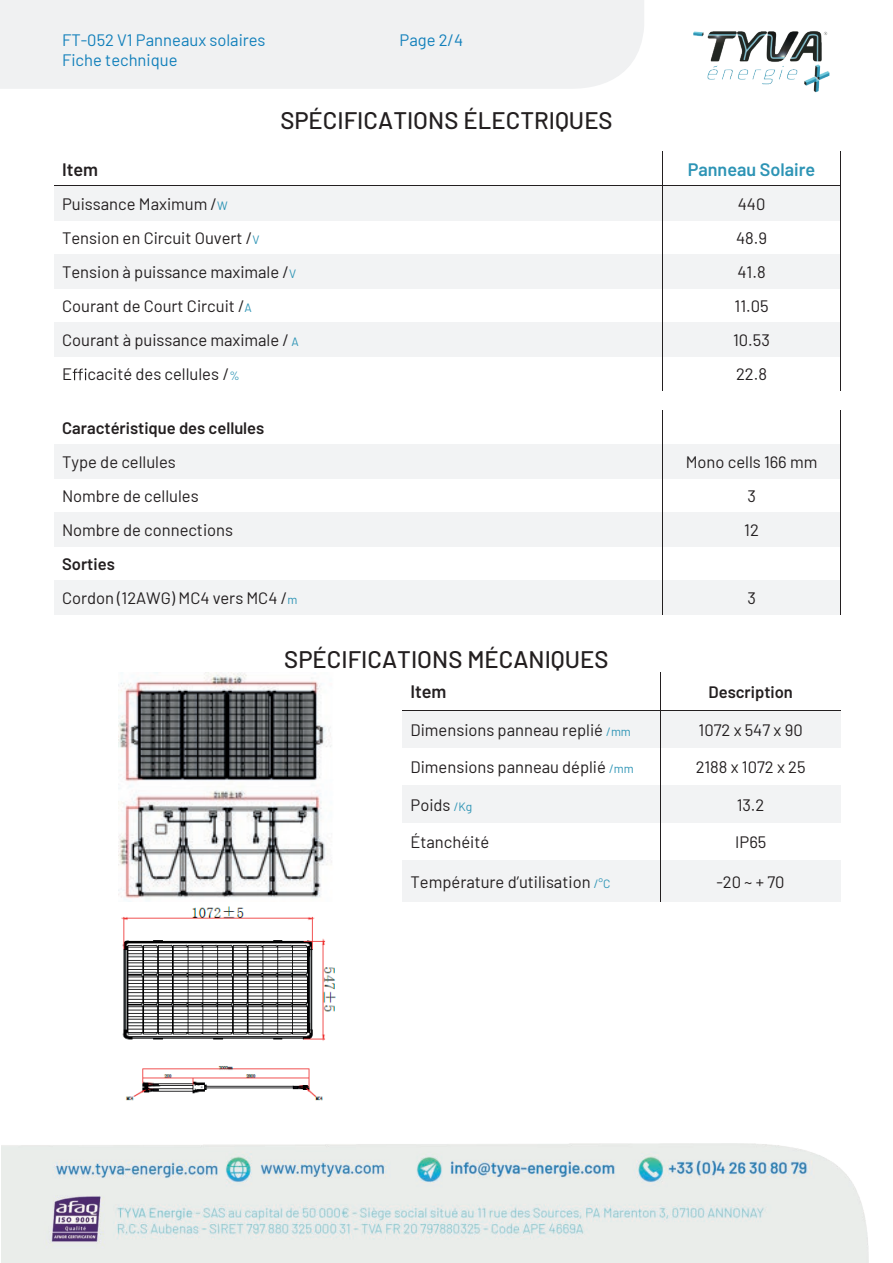
<style>
.page{position:relative;width:893px;height:1263px;background:#fff}
.page>*{position:absolute;margin:0;border:0;box-sizing:border-box;transform-origin:0 0}
.t1{font:500 24px "Barlow";color:#231f20}
.t2{font:600 18px "Barlow";color:#2d94b5}
.t3{font:600 18px "Barlow";color:#231f20}
.t4{font:16.5px/34px "Barlow";color:#231f20}
.t5{font:16.5px/19.8px "Barlow";color:#1280bb}
.t6{font:600 16.5px "Barlow";color:#231f20}
.s1{font-size:12px;color:#2d94b5}
.s2{font-weight:600}
</style>
<div class="page">
<div style="left:0;top:0;width:644px;height:89px;background:#f0f1f2"></div>
<img style="left:2px;top:1143px;width:867px;height:120px">
<img style="left:693px;top:31px;width:137px;height:62px">
<hr style="left:662px;top:152px;width:1px;height:34px;background:#231f20">
<hr style="left:841px;top:152px;width:1px;height:34px;background:#231f20">
<div style="left:54px;top:186px;width:608px;height:34px;background:#f2f3f4"></div>
<div style="left:662px;top:186px;width:179px;height:34px;background:#f2f3f4"></div>
<hr style="left:54px;top:186px;width:608px;height:1px;background:#231f20">
<hr style="left:663px;top:186px;width:178px;height:1px;background:#231f20">
<hr style="left:662px;top:186px;width:1px;height:34px;background:#231f20">
<hr style="left:841px;top:186px;width:1px;height:34px;background:#231f20">
<hr style="left:662px;top:220px;width:1px;height:34px;background:#231f20">
<hr style="left:841px;top:220px;width:1px;height:34px;background:#231f20">
<div style="left:54px;top:254px;width:608px;height:34px;background:#f2f3f4"></div>
<div style="left:662px;top:254px;width:179px;height:34px;background:#f2f3f4"></div>
<hr style="left:662px;top:254px;width:1px;height:34px;background:#231f20">
<hr style="left:841px;top:254px;width:1px;height:34px;background:#231f20">
<hr style="left:662px;top:288px;width:1px;height:35px;background:#231f20">
<hr style="left:841px;top:288px;width:1px;height:35px;background:#231f20">
<div style="left:54px;top:323px;width:608px;height:34px;background:#f2f3f4"></div>
<div style="left:662px;top:323px;width:179px;height:34px;background:#f2f3f4"></div>
<hr style="left:662px;top:323px;width:1px;height:34px;background:#231f20">
<hr style="left:841px;top:323px;width:1px;height:34px;background:#231f20">
<svg style="left:73px;top:368px;width:14px;height:12px"></svg>
<hr style="left:662px;top:357px;width:1px;height:34px;background:#231f20">
<hr style="left:841px;top:357px;width:1px;height:34px;background:#231f20">
<hr style="left:662px;top:410px;width:1px;height:34px;background:#231f20">
<hr style="left:841px;top:410px;width:1px;height:34px;background:#231f20">
<div style="left:54px;top:444px;width:608px;height:35px;background:#f2f3f4"></div>
<div style="left:662px;top:444px;width:179px;height:35px;background:#f2f3f4"></div>
<hr style="left:662px;top:444px;width:1px;height:35px;background:#231f20">
<hr style="left:841px;top:444px;width:1px;height:35px;background:#231f20">
<hr style="left:662px;top:479px;width:1px;height:34px;background:#231f20">
<hr style="left:841px;top:479px;width:1px;height:34px;background:#231f20">
<div style="left:54px;top:513px;width:608px;height:34px;background:#f2f3f4"></div>
<div style="left:662px;top:513px;width:179px;height:34px;background:#f2f3f4"></div>
<hr style="left:662px;top:513px;width:1px;height:34px;background:#231f20">
<hr style="left:841px;top:513px;width:1px;height:34px;background:#231f20">
<hr style="left:662px;top:547px;width:1px;height:34px;background:#231f20">
<hr style="left:841px;top:547px;width:1px;height:34px;background:#231f20">
<div style="left:54px;top:581px;width:608px;height:34px;background:#f2f3f4"></div>
<div style="left:662px;top:581px;width:179px;height:34px;background:#f2f3f4"></div>
<hr style="left:662px;top:581px;width:1px;height:34px;background:#231f20">
<hr style="left:841px;top:581px;width:1px;height:34px;background:#231f20">
<hr style="left:660px;top:672px;width:1px;height:38px;background:#231f20">
<div style="left:402px;top:711px;width:258px;height:37px;background:#f2f3f4"></div>
<div style="left:661px;top:711px;width:180px;height:37px;background:#f2f3f4"></div>
<hr style="left:402px;top:710px;width:258px;height:1px;background:#231f20">
<hr style="left:661px;top:710px;width:180px;height:1px;background:#231f20">
<hr style="left:660px;top:711px;width:1px;height:37px;background:#231f20">
<hr style="left:660px;top:748px;width:1px;height:37px;background:#231f20">
<div style="left:402px;top:785px;width:258px;height:38px;background:#f2f3f4"></div>
<div style="left:661px;top:785px;width:180px;height:38px;background:#f2f3f4"></div>
<hr style="left:660px;top:785px;width:1px;height:38px;background:#231f20">
<hr style="left:660px;top:823px;width:1px;height:37px;background:#231f20">
<div style="left:402px;top:860px;width:258px;height:42px;background:#f2f3f4"></div>
<div style="left:661px;top:860px;width:180px;height:42px;background:#f2f3f4"></div>
<hr style="left:660px;top:860px;width:1px;height:42px;background:#231f20">
<img style="left:118px;top:672px;width:214px;height:230px">
<img style="left:121px;top:906px;width:215px;height:195px">
<p class="t5" style="left:62px;top:29px;width:205px">FT-052 V1 Panneaux solaires<br>Fiche technique</p>
<p class="t5" style="left:399px;top:29px;width:65px">Page 2/4</p>
<h1 class="t1" style="left:280px;top:103px;width:334px">SPÉCIFICATIONS ÉLECTRIQUES</h1>
<p class="t3" style="left:62px;top:156px;width:38px">Item</p>
<p class="t2" style="left:688px;top:156px;width:129px">Panneau Solaire</p>
<p class="t4" style="left:62px;top:186px;width:167px">Puissance Maximum /<span class="s1">W</span></p>
<p class="t4" style="left:738px;top:186px;width:29px">440</p>
<p class="t4" style="left:62px;top:220px;width:199px">Tension en Circuit Ouvert /<span class="s1">V</span></p>
<p class="t4" style="left:736px;top:220px;width:33px">48.9</p>
<p class="t4" style="left:62px;top:254px;width:236px">Tension à puissance maximale /<span class="s1">V</span></p>
<p class="t4" style="left:737px;top:254px;width:30px">41.8</p>
<p class="t4" style="left:62px;top:288px;width:191px">Courant de Court Circuit /<span class="s1">A</span></p>
<p class="t4" style="left:735px;top:288px;width:36px">11.05</p>
<p class="t4" style="left:62px;top:322px;width:238px">Courant à puissance maximale / <span class="s1">A</span></p>
<p class="t4" style="left:733px;top:322px;width:38px">10.53</p>
<p class="t4" style="left:62px;top:356px;width:179px">E cacité des cellules /<span class="s1">%</span></p>
<p class="t4" style="left:736px;top:356px;width:32px">22.8</p>
<p class="t6" style="left:62px;top:416px;width:204px">Caractéristique des cellules</p>
<p class="t4" style="left:62px;top:444px;width:115px">Type de cellules</p>
<p class="t4" style="left:686px;top:444px;width:133px">Mono cells 166 mm</p>
<p class="t4" style="left:62px;top:478px;width:138px">Nombre de cellules</p>
<p class="t4" style="left:747px;top:478px;width:10px">3</p>
<p class="t4" style="left:62px;top:512px;width:173px">Nombre de connections</p>
<p class="t4" style="left:744px;top:512px;width:16px">12</p>
<p class="t4" style="left:62px;top:546px;width:237px"><span class="s2">Sorties<br></span>Cordon (12AWG) MC4 vers MC4 /<span class="s1">m</span></p>
<p class="t4" style="left:747px;top:580px;width:10px">3</p>
<h1 class="t1" style="left:284px;top:641px;width:326px">SPÉCIFICATIONS MÉCANIQUES</h1>
<p class="t3" style="left:410px;top:679px;width:38px">Item</p>
<p class="t6" style="left:708px;top:680px;width:86px">Description</p>
<p class="t4" style="left:410px;top:712px;width:222px">Dimensions panneau replié <span class="s1">/mm</span></p>
<p class="t4" style="left:699px;top:712px;width:106px">1072 x 547 x 90</p>
<p class="t4" style="left:410px;top:749px;width:225px">Dimensions panneau déplié <span class="s1">/mm</span></p>
<p class="t4" style="left:696px;top:749px;width:111px">2188 x 1072 x 25</p>
<p class="t4" style="left:410px;top:787px;width:63px">Poids <span class="s1">/Kg</span></p>
<p class="t4" style="left:737px;top:787px;width:29px">13.2</p>
<p class="t4" style="left:410px;top:824px;width:80px">Étanchéité</p>
<p class="t4" style="left:735px;top:824px;width:33px">IP65</p>
<p class="t4" style="left:410px;top:864px;width:202px">Température d’utilisation <span class="s1">/°C</span></p>
<p class="t4" style="left:716px;top:864px;width:70px">-20~+70</p>
</div>
